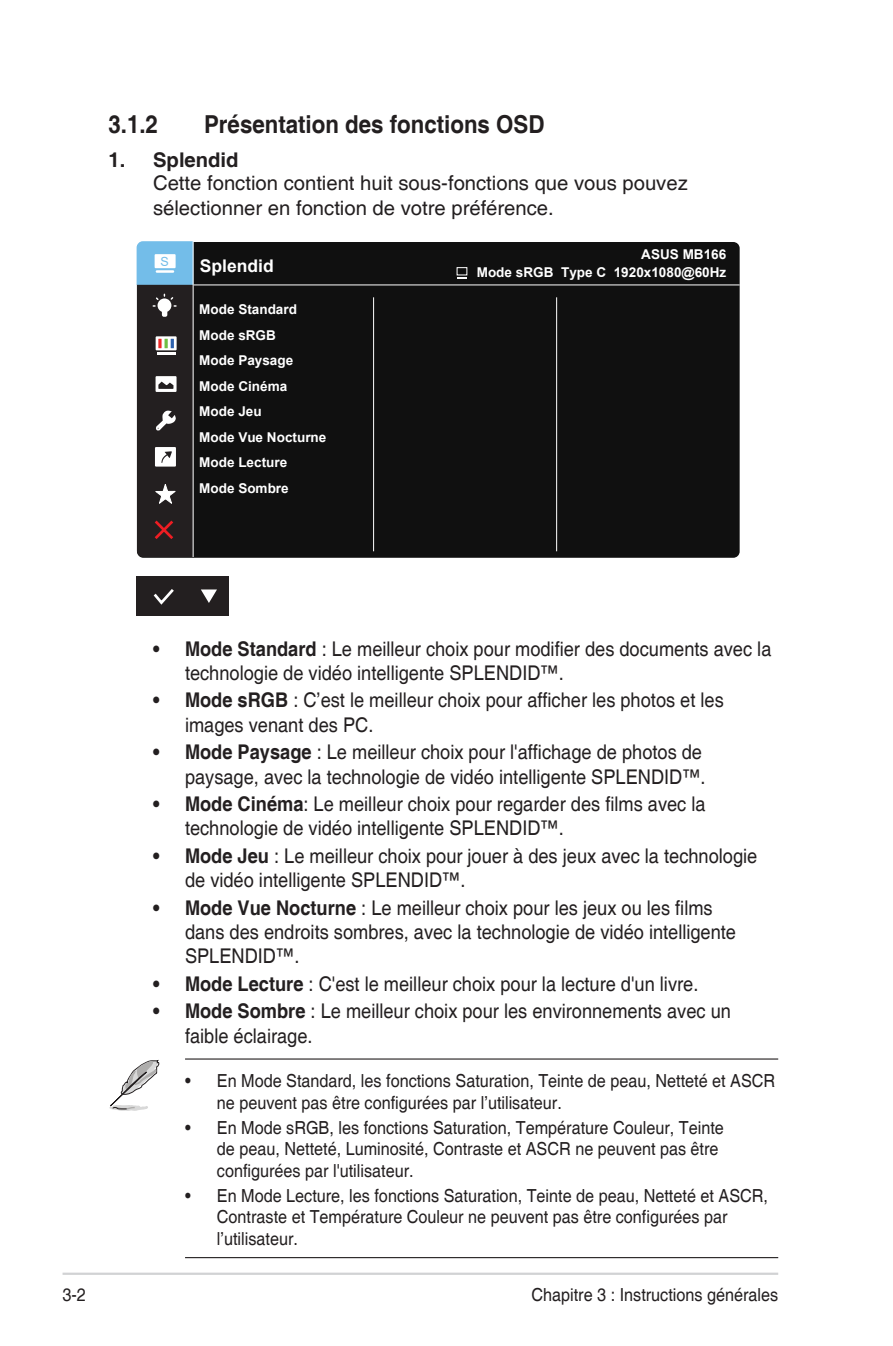
<style>
.page{position:relative;width:893px;height:1346px;background:#fff}
.page>*{position:absolute;margin:0;border:0;box-sizing:border-box;transform-origin:0 0}
.Heading_2{font:700 24.75px "Helvetica";color:#231f20;scale:.9 1}
.Body_Text_Indent{font:20.25px/24.3px "Helvetica";color:#231f20;scale:.9 1}
.Body_Text_Indent-2{font:20.25px/24.3px "Helvetica";color:#231f20}
.OSD_Item{font:700 20.25px "Helvetica";color:#231f20}
.t1{font:18px/21.6px "Helvetica";color:#231f20;scale:.9 1}
.t2{font:700 17.55px "Arial";color:#fff}
.t3{font:700 13.5px/25.4px "Arial";color:#fff}
.t4{font:12.6px "Arial";color:#73bde9}
.s1{font-weight:700}
</style>
<div class="page">
<hr style="left:63px;top:1272px;width:715px;height:3px;background:#d1d2d4">
<div style="left:136px;top:576px;width:92px;height:40px;background:#231f20"></div>
<div style="left:137px;top:242px;width:603px;height:316px;background:#101010;border-radius:6px"></div>
<hr style="left:137px;top:285px;width:603px;height:1px;background:#fff">
<hr style="left:373px;top:297px;width:1px;height:254px;background:#fff">
<hr style="left:556px;top:297px;width:1px;height:254px;background:#fff">
<svg style="left:137px;top:241px;width:56px;height:316px;background:#43474d"></svg>
<svg style="left:153px;top:589px;width:21px;height:16px"></svg>
<svg style="left:201px;top:589px;width:16px;height:14px"></svg>
<hr style="left:193px;top:241px;width:1px;height:316px;background:#fff">
<div style="left:457px;top:267px;width:10px;height:8px;border:1px solid #fff"></div>
<svg style="left:457px;top:277px;width:10px;height:2px"></svg>
<hr style="left:185px;top:1058px;width:593px;height:1px;background:#231f20">
<hr style="left:185px;top:1257px;width:593px;height:1px;background:#231f20">
<svg style="left:109px;top:1060px;width:50px;height:51px"></svg>
<p class="Heading_2" style="left:108px;top:109px;width:57px">3.1.2</p>
<p class="Heading_2" style="left:204px;top:109px;width:380px">Présentation des fonctions OSD</p>
<p class="OSD_Item" style="left:108px;top:147px;width:132px">1. Splendid</p>
<p class="Body_Text_Indent-2" style="left:153px;top:172px;width:536px">Cette fonction contient huit sous-fonctions que vous pouvez sélectionner en fonction de votre préférence.</p>
<p class="t4" style="left:161px;top:253px;width:10px">S</p>
<p class="t2" style="left:200px;top:254px;width:75px">Splendid</p>
<p class="t3" style="left:199px;top:297px;width:99px">Mode Standard<br>Mode sRGB</p>
<p class="t3" style="left:199px;top:348px;width:96px">Mode Paysage</p>
<p class="t3" style="left:199px;top:373px;width:90px">Mode Cinéma</p>
<p class="t3" style="left:199px;top:399px;width:129px">Mode Jeu<br>Mode Vue Nocturne</p>
<p class="t3" style="left:199px;top:450px;width:91px">Mode Lecture<br>Mode Sombre</p>
<p class="t3" style="left:641px;top:242px;width:87px">ASUS MB166</p>
<p class="t3" style="left:477px;top:260px;width:251px">Mode sRGB Type C 1920x1080@60Hz</p>
<p class="Body_Text_Indent" style="left:185px;top:637px;width:653px;text-indent:-32px"><span class="s1">• Mode Standard</span> : Le meilleur choix pour modifier des documents avec la technologie de vidéo intelligente SPLENDID™.</p>
<p class="Body_Text_Indent" style="left:185px;top:689px;width:600px;text-indent:-32px"><span class="s1">• Mode sRGB</span> : C’est le meilleur choix pour afficher les photos et les images venant des PC.</p>
<p class="Body_Text_Indent" style="left:153px;top:741px;width:615px;text-align:right"><span class="s1">• Mode Paysage</span> : Le meilleur choix pour l'affichage de photos de paysage, avec la technologie de vidéo intelligente SPLENDID™.</p>
<p class="Body_Text_Indent" style="left:185px;top:792px;width:580px;text-indent:-32px"><span class="s1">• Mode Cinéma</span>: Le meilleur choix pour regarder des films avec la technologie de vidéo intelligente SPLENDID™.</p>
<p class="Body_Text_Indent" style="left:185px;top:844px;width:637px;text-indent:-32px"><span class="s1">• Mode Jeu</span> : Le meilleur choix pour jouer à des jeux avec la technologie de vidéo intelligente SPLENDID™.</p>
<p class="Body_Text_Indent" style="left:185px;top:896px;width:614px;text-indent:-32px"><span class="s1">• Mode Vue Nocturne</span> : Le meilleur choix pour les jeux ou les films dans des endroits sombres, avec la technologie de vidéo intelligente<br>SPLENDID™.</p>
<p class="Body_Text_Indent" style="left:153px;top:972px;width:607px"><span class="s1">• Mode Lecture</span> : C'est le meilleur choix pour la lecture d'un livre.</p>
<p class="Body_Text_Indent" style="left:185px;top:999px;width:608px;text-indent:-32px"><span class="s1">• Mode Sombre</span> : Le meilleur choix pour les environnements avec un faible éclairage.</p>
<p class="t1" style="left:217px;top:1071px;width:622px;text-indent:-32px">• En Mode Standard, les fonctions Saturation, Teinte de peau, Netteté et ASCR ne peuvent pas être configurées par l’utilisateur.</p>
<p class="t1" style="left:217px;top:1117px;width:565px;text-indent:-32px">• En Mode sRGB, les fonctions Saturation, Température Couleur, Teinte de peau, Netteté, Luminosité, Contraste et ASCR ne peuvent pas être configurées par l'utilisateur.</p>
<p class="t1" style="left:217px;top:1185px;width:614px;text-indent:-32px">• En Mode Lecture, les fonctions Saturation, Teinte de peau, Netteté et ASCR,<br>Contraste et Température Couleur ne peuvent pas être configurées par l’utilisateur.</p>
<p class="t1" style="left:63px;top:1284px;width:28px">3-2</p>
<p class="t1" style="left:531px;top:1284px;width:276px">Chapitre 3 : Instructions générales</p>
</div>
